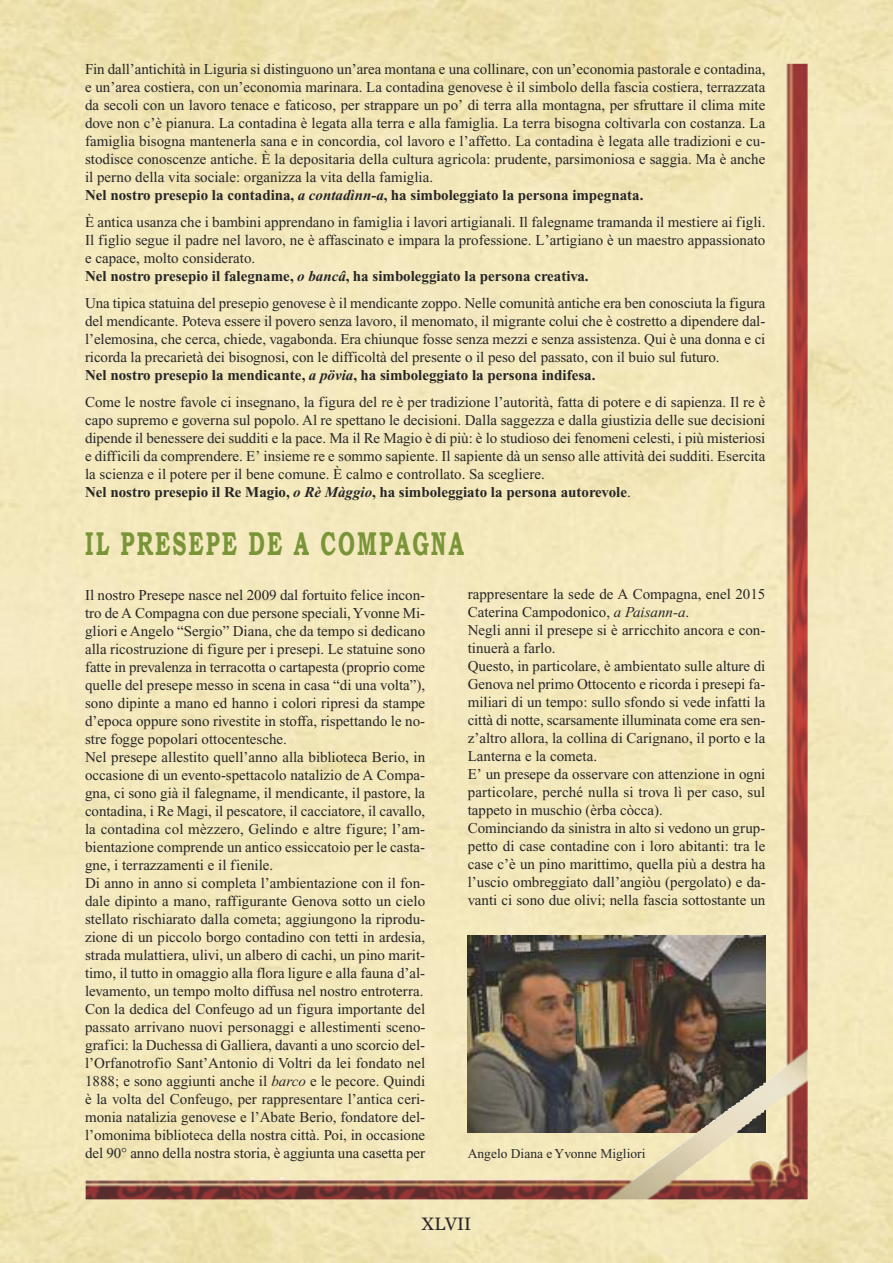
<style>
.page{position:relative;width:893px;height:1263px;background:#fff}
.page>*{position:absolute;margin:0;border:0;box-sizing:border-box;transform-origin:0 0}
.t1{font:700 33px "Bookman Old Style";letter-spacing:.1em;color:#799538;scale:.64 1}
.t2{font:18px "Georgia";color:#272627}
.t3{font:15px/18px "Times New Roman";color:#272627}
.t4{font:13.5px "Times New Roman";color:#272627}
.s1{font-weight:700}
.s2{font-weight:700;font-style:italic}
.s3{font-style:italic}
</style>
<div class="page">
<img style="left:0;top:0;width:893px;height:1263px">
<img style="left:468px;top:935px;width:297px;height:197px">
<img style="left:786px;top:64px;width:22px;height:1110px">
<p class="t3" style="left:85px;top:62px;width:682px">Fin dall’antichità in Liguria si distinguono un’area montana e una collinare, con un’economia pastorale e contadina, e un’area costiera, con un’economia marinara. La contadina genovese è il simbolo della fascia costiera, terrazzata da secoli con un lavoro tenace e faticoso, per strappare un po’ di terra alla montagna, per sfruttare il clima mite dove non c’è pianura. La contadina è legata alla terra e alla famiglia. La terra bisogna coltivarla con costanza. La famiglia bisogna mantenerla sana e in concordia, col lavoro e l’affetto. La contadina è legata alle tradizioni e cu&shy;stodisce conoscenze antiche. È la depositaria della cultura agricola: prudente, parsimoniosa e saggia. Ma è anche il perno della vita sociale: organizza la vita della famiglia.<br><span class="s1">Nel nostro presepio la contadina,</span> <span class="s2">a contadìnn-a</span><span class="s1">, ha simboleggiato la persona impegnata.</span></p>
<p class="t3" style="left:85px;top:215px;width:682px">È antica usanza che i bambini apprendano in famiglia i lavori artigianali. Il falegname tramanda il mestiere ai figli.<br>Il figlio segue il padre nel lavoro, ne è affascinato e impara la professione. L’artigiano è un maestro appassionato e capace, molto considerato.<br><span class="s1">Nel nostro presepio il falegname,</span> <span class="s2">o bancâ</span><span class="s1">, ha simboleggiato la persona creativa.</span></p>
<p class="t3" style="left:85px;top:296px;width:682px">Una tipica statuina del presepio genovese è il mendicante zoppo. Nelle comunità antiche era ben conosciuta la figura del mendicante. Poteva essere il povero senza lavoro, il menomato, il migrante colui che è costretto a dipendere dal&shy;l’elemosina, che cerca, chiede, vagabonda. Era chiunque fosse senza mezzi e senza assistenza. Qui è una donna e ci ricorda la precarietà dei bisognosi, con le difficoltà del presente o il peso del passato, con il buio sul futuro.<br><span class="s1">Nel nostro presepio la mendicante,</span> <span class="s2">a pövia</span><span class="s1">, ha simboleggiato la persona indifesa.</span></p>
<p class="t3" style="left:85px;top:395px;width:682px">Come le nostre favole ci insegnano, la figura del re è per tradizione l’autorità, fatta di potere e di sapienza. Il re è capo supremo e governa sul popolo. Al re spettano le decisioni. Dalla saggezza e dalla giustizia delle sue decisioni dipende il benessere dei sudditi e la pace. Ma il Re Magio è di più: è lo studioso dei fenomeni celesti, i più misteriosi e difficili da comprendere. E’ insieme re e sommo sapiente. Il sapiente dà un senso alle attività dei sudditi. Esercita la scienza e il potere per il bene comune. È calmo e controllato. Sa scegliere.<br><span class="s1">Nel nostro presepio il Re Magio,</span> <span class="s2">o Rè Màggio</span><span class="s1">, ha simboleggiato la persona autorevole</span>.</p>
<h1 class="t1" style="left:85px;top:524px;width:593px">IL PRESEPE DE A COMPAGNA</h1>
<p class="t3" style="left:85px;top:587px;width:342px">Il nostro Presepe nasce nel 2009 dal fortuito felice incon&shy;tro de A Compagna con due persone speciali,Yvonne Mi&shy;gliori e Angelo “Sergio” Diana, che da tempo si dedicano alla ricostruzione di figure per i presepi. Le statuine sono fatte in prevalenza in terracotta o cartapesta (proprio come quelle del presepe messo in scena in casa “di una volta”), sono dipinte a mano ed hanno i colori ripresi da stampe d’epoca oppure sono rivestite in stoffa, rispettando le no&shy;stre fogge popolari ottocentesche.<br>Nel presepe allestito quell’anno alla biblioteca Berio, in occasione di un evento-spettacolo natalizio de A Compa&shy;gna, ci sono già il falegname, il mendicante, il pastore, la contadina, i Re Magi, il pescatore, il cacciatore, il cavallo, la contadina col mèzzero, Gelindo e altre figure; l’am&shy;bientazione comprende un antico essiccatoio per le casta&shy;gne, i terrazzamenti e il fienile.<br>Di anno in anno si completa l’ambientazione con il fon&shy;dale dipinto a mano, raffigurante Genova sotto un cielo stellato rischiarato dalla cometa; aggiungono la riprodu&shy;zione di un piccolo borgo contadino con tetti in ardesia, strada mulattiera, ulivi, un albero di cachi, un pino marit&shy;timo, il tutto in omaggio alla flora ligure e alla fauna d’al&shy;levamento, un tempo molto diffusa nel nostro entroterra.<br>Con la dedica del Confeugo ad un figura importante del passato arrivano nuovi personaggi e allestimenti sceno&shy;grafici: la Duchessa di Galliera, davanti a uno scorcio del&shy;l’Orfanotrofio Sant’Antonio di Voltri da lei fondato nel 1888; e sono aggiunti anche il <span class="s3">barco</span> e le pecore. Quindi è la volta del Confeugo, per rappresentare l’antica ceri&shy;monia natalizia genovese e l’Abate Berio, fondatore del&shy;l’omonima biblioteca della nostra città. Poi, in occasione del 90° anno della nostra storia, è aggiunta una casetta per</p>
<p class="t3" style="left:468px;top:586px;width:300px">rappresentare la sede de A Compagna, enel 2015<br>Caterina Campodonico, <span class="s3">a Paisann-a</span>.<br>Negli anni il presepe si è arricchito ancora e con&shy;tinuerà a farlo.<br>Questo, in particolare, è ambientato sulle alture di Genova nel primo Ottocento e ricorda i presepi fa&shy;miliari di un tempo: sullo sfondo si vede infatti la città di notte, scarsamente illuminata come era sen&shy;z’altro allora, la collina di Carignano, il porto e la Lanterna e la cometa.<br>E’ un presepe da osservare con attenzione in ogni particolare, perché nulla si trova lì per caso, sul tappeto in muschio (èrba còcca).<br>Cominciando da sinistra in alto si vedono un grup&shy;petto di case contadine con i loro abitanti: tra le case c’è un pino marittimo, quella più a destra ha l’uscio ombreggiato dall’angiòu (pergolato) e da&shy;vanti ci sono due olivi; nella fascia sottostante un</p>
<p class="t4" style="left:468px;top:1149px;width:179px">Angelo Diana e Yvonne Migliori</p>
<p class="t2" style="left:422px;top:1213px;width:51px">XLVII</p>
</div>
